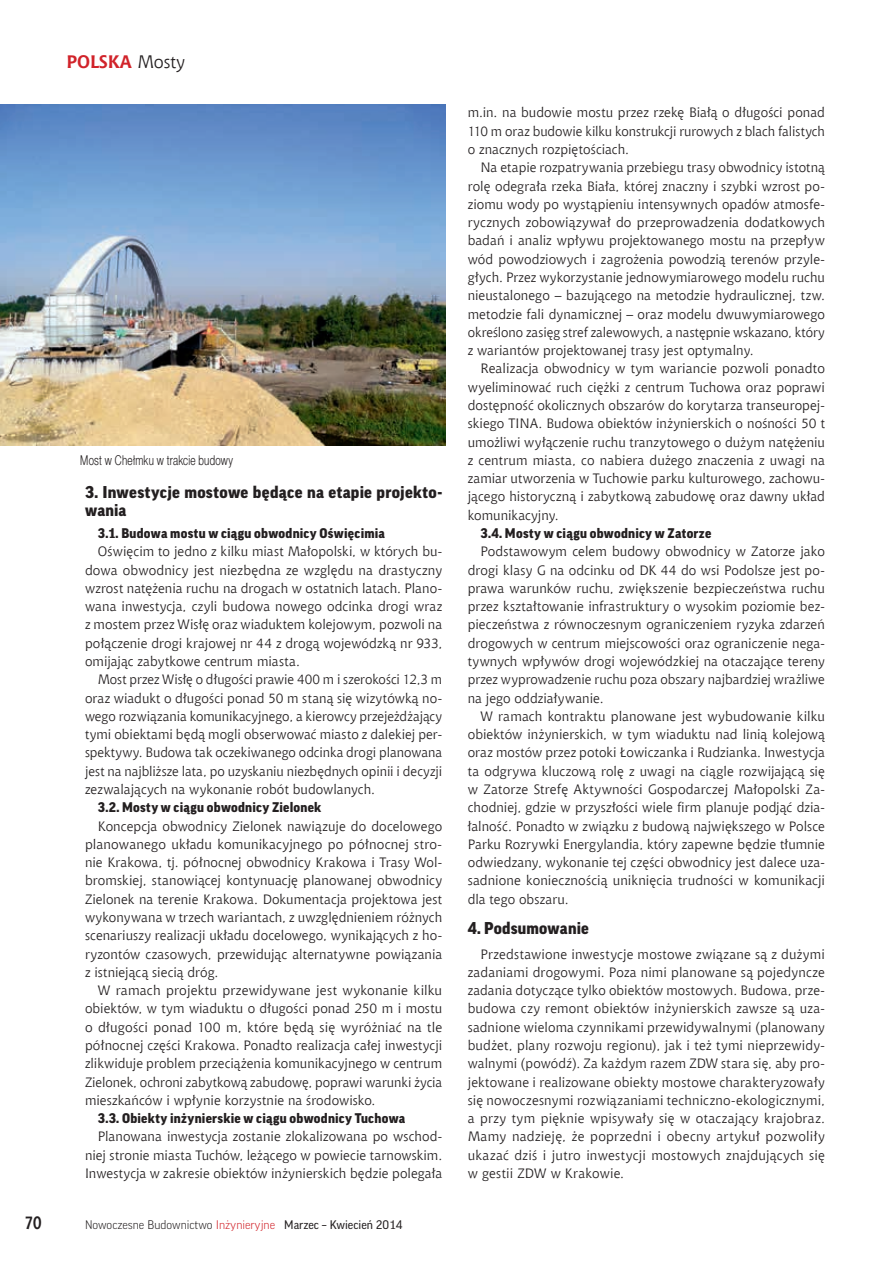
<style>
.page{position:relative;width:893px;height:1263px;background:#fff}
.page>*{position:absolute;margin:0;border:0;box-sizing:border-box;transform-origin:0 0}
.t1{font:700 18px "Chianti EU";color:#d1232a}
.t2{font:700 18px "Aerton Cnd EFN";color:#231f20}
.t3{font:900 16.5px/18px "Good Pro";letter-spacing:.015em;color:#231f20}
.t4{font:13.5px/18.3px "Chianti EU";letter-spacing:.005em;color:#231f20;text-align:justify}
.t5{font:900 13.5px "Good Pro";letter-spacing:.02em;color:#231f20}
.t6{font:13.5px "Switzer Cnd EFN Light";letter-spacing:.015em;color:#231f20;scale:.9 1}
.t7{font:300 12px "Good Pro";color:#231f20}
.s1{font-weight:400;color:#231f20}
.s2{color:#d1232a}
.s3{font-weight:400}
</style>
<div class="page">
<img style="left:0;top:105px;width:446px;height:341px">
<h1 class="t2" style="left:25px;top:1212px;width:18px">70</h1>
<h1 class="t1" style="left:66px;top:51px;width:120px">POLSKA <span class="s1">Mosty</span></h1>
<p class="t6" style="left:80px;top:452px;width:171px">Most w Chełmku w trakcie budowy</p>
<p class="t3" style="left:85px;top:483px;width:359px">3. Inwestycje mostowe będące na etapie projekto&shy;wania</p>
<p class="t5" style="left:98px;top:525px;width:289px">3.1. Budowa mostu w ciągu obwodnicy Oświęcimia</p>
<p class="t4" style="left:85px;top:542px;width:359px;text-indent:13px">Oświęcim to jedno z kilku miast Małopolski, w których bu&shy;dowa obwodnicy jest niezbędna ze względu na drastyczny wzrost natężenia ruchu na drogach w ostatnich latach. Plano&shy;wana inwestycja, czyli budowa nowego odcinka drogi wraz z mostem przez Wisłę oraz wiaduktem kolejowym, pozwoli na połączenie drogi krajowej nr 44 z drogą wojewódzką nr 933, omijając zabytkowe centrum miasta.</p>
<p class="t4" style="left:85px;top:670px;width:359px;text-indent:13px">Most przez Wisłę o długości prawie 400 m i szerokości 12,3 m oraz wiadukt o długości ponad 50 m staną się wizytówką no&shy;wego rozwiązania komunikacyjnego, a kierowcy przejeżdżający tymi obiektami będą mogli obserwować miasto z dalekiej per&shy;spektywy. Budowa tak oczekiwanego odcinka drogi planowana jest na najbliższe lata, po uzyskaniu niezbędnych opinii i decyzji zezwalających na wykonanie robót budowlanych.</p>
<p class="t5" style="left:98px;top:800px;width:225px">3.2. Mosty w ciągu obwodnicy Zielonek</p>
<p class="t4" style="left:85px;top:816px;width:359px;text-indent:13px">Koncepcja obwodnicy Zielonek nawiązuje do docelowego planowanego układu komunikacyjnego po północnej stro&shy;nie Krakowa, tj. północnej obwodnicy Krakowa i Trasy Wol&shy;bromskiej, stanowiącej kontynuację planowanej obwodnicy Zielonek na terenie Krakowa. Dokumentacja projektowa jest wykonywana w trzech wariantach, z uwzględnieniem różnych scenariuszy realizacji układu docelowego, wynikających z ho&shy;ryzontów czasowych, przewidując alternatywne powiązania z istniejącą siecią dróg.</p>
<p class="t4" style="left:85px;top:981px;width:359px;text-indent:13px">W ramach projektu przewidywane jest wykonanie kilku obiektów, w tym wiaduktu o długości ponad 250 m i mostu o długości ponad 100 m, które będą się wyróżniać na tle północnej części Krakowa. Ponadto realizacja całej inwestycji zlikwiduje problem przeciążenia komunikacyjnego w centrum Zielonek, ochroni zabytkową zabudowę, poprawi warunki życia mieszkańców i wpłynie korzystnie na środowisko.</p>
<p class="t5" style="left:98px;top:1111px;width:309px">3.3. Obiekty inżynierskie w ciągu obwodnicy Tuchowa</p>
<p class="t4" style="left:85px;top:1127px;width:359px;text-indent:13px">Planowana inwestycja zostanie zlokalizowana po wschod&shy;niej stronie miasta Tuchów, leżącego w powiecie tarnowskim.<br>Inwestycja w zakresie obiektów inżynierskich będzie polegała</p>
<p class="t7" style="left:85px;top:1218px;width:319px">Nowoczesne Budownictwo <span class="s2">Inżynieryjne</span> <span class="s3">Marzec – Kwiecień 2014</span></p>
<p class="t4" style="left:468px;top:103px;width:359px">m.in. na budowie mostu przez rzekę Białą o długości ponad 110 m oraz budowie kilku konstrukcji rurowych z blach falistych o znacznych rozpiętościach.</p>
<p class="t4" style="left:468px;top:158px;width:359px;text-indent:13px">Na etapie rozpatrywania przebiegu trasy obwodnicy istotną rolę odegrała rzeka Biała, której znaczny i szybki wzrost po&shy;ziomu wody po wystąpieniu intensywnych opadów atmosfe&shy;rycznych zobowiązywał do przeprowadzenia dodatkowych badań i analiz wpływu projektowanego mostu na przepływ wód powodziowych i zagrożenia powodzią terenów przyle&shy;głych. Przez wykorzystanie jednowymiarowego modelu ruchu nieustalonego – bazującego na metodzie hydraulicznej, tzw. metodzie fali dynamicznej – oraz modelu dwuwymiarowego określono zasięg stref zalewowych, a następnie wskazano, który z wariantów projektowanej trasy jest optymalny.</p>
<p class="t4" style="left:468px;top:359px;width:359px;text-indent:13px">Realizacja obwodnicy w tym wariancie pozwoli ponadto wyeliminować ruch ciężki z centrum Tuchowa oraz poprawi dostępność okolicznych obszarów do korytarza transeuropej&shy;skiego TINA. Budowa obiektów inżynierskich o nośności 50 t umożliwi wyłączenie ruchu tranzytowego o dużym natężeniu z centrum miasta, co nabiera dużego znaczenia z uwagi na zamiar utworzenia w Tuchowie parku kulturowego, zachowu&shy;jącego historyczną i zabytkową zabudowę oraz dawny układ komunikacyjny.</p>
<p class="t5" style="left:480px;top:525px;width:232px">3.4. Mosty w ciągu obwodnicy w Zatorze</p>
<p class="t4" style="left:468px;top:542px;width:359px;text-indent:13px">Podstawowym celem budowy obwodnicy w Zatorze jako drogi klasy G na odcinku od DK 44 do wsi Podolsze jest po&shy;prawa warunków ruchu, zwiększenie bezpieczeństwa ruchu przez kształtowanie infrastruktury o wysokim poziomie bez&shy;pieczeństwa z równoczesnym ograniczeniem ryzyka zdarzeń drogowych w centrum miejscowości oraz ograniczenie nega&shy;tywnych wpływów drogi wojewódzkiej na otaczające tereny przez wyprowadzenie ruchu poza obszary najbardziej wrażliwe na jego oddziaływanie.</p>
<p class="t4" style="left:468px;top:707px;width:359px;text-indent:13px">W ramach kontraktu planowane jest wybudowanie kilku obiektów inżynierskich, w tym wiaduktu nad linią kolejową oraz mostów przez potoki Łowiczanka i Rudzianka. Inwestycja ta odgrywa kluczową rolę z uwagi na ciągle rozwijającą się w Zatorze Strefę Aktywności Gospodarczej Małopolski Za&shy;chodniej, gdzie w przyszłości wiele firm planuje podjąć dzia&shy;łalność. Ponadto w związku z budową największego w Polsce Parku Rozrywki Energylandia, który zapewne będzie tłumnie odwiedzany, wykonanie tej części obwodnicy jest dalece uza&shy;sadnione koniecznością uniknięcia trudności w komunikacji dla tego obszaru.</p>
<p class="t3" style="left:468px;top:919px;width:123px">4. Podsumowanie</p>
<p class="t4" style="left:468px;top:944px;width:359px;text-indent:13px">Przedstawione inwestycje mostowe związane są z dużymi zadaniami drogowymi. Poza nimi planowane są pojedyncze zadania dotyczące tylko obiektów mostowych. Budowa, prze&shy;budowa czy remont obiektów inżynierskich zawsze są uza&shy;sadnione wieloma czynnikami przewidywalnymi (planowany budżet, plany rozwoju regionu), jak i też tymi nieprzewidy&shy;walnymi (powódź). Za każdym razem ZDW stara się, aby pro&shy;jektowane i realizowane obiekty mostowe charakteryzowały się nowoczesnymi rozwiązaniami techniczno-ekologicznymi, a przy tym pięknie wpisywały się w otaczający krajobraz.<br>Mamy nadzieję, że poprzedni i obecny artykuł pozwoliły ukazać dziś i jutro inwestycji mostowych znajdujących się w gestii ZDW w Krakowie.</p>
</div>
